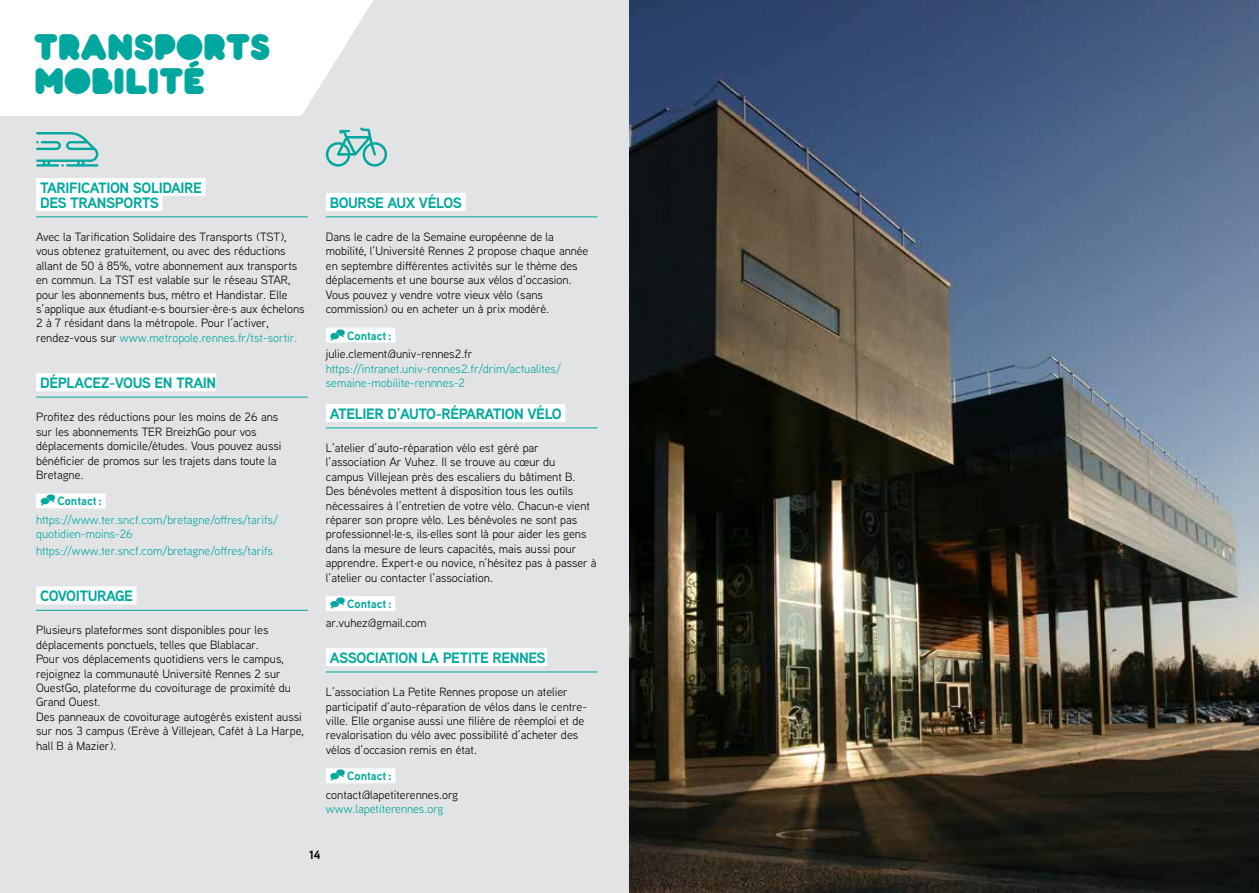
<style>
.page{position:relative;width:1259px;height:893px;background:#e2e3e4}
.page>*{position:absolute;margin:0;border:0;box-sizing:border-box;transform-origin:0 0}
.t1{font:36px/34.2px "Pochoir Pleine";color:#00a79e}
.t2{font:700 15px/15px "Aaux Next";letter-spacing:-.03em;color:#00a79e}
.t3{font:12px/14.4px "Aaux Next";color:#000}
.t4{font:12px/14.4px "Aaux Next";color:#00a79e}
.t5{font:700 12px "Aaux Next";color:#00a79e}
.t6{font:700 12px "Aaux Next";color:#000}
.s1{color:#00a79e}
</style>
<div class="page">
<svg style="left:0;top:0;width:373px;height:116px;background:#fcfcfc"></svg>
<div style="left:36px;top:178px;width:169px;height:18px;background:#fff"></div>
<hr style="left:36px;top:216px;width:272px;height:1px;background:#00a79e">
<div style="left:36px;top:193px;width:126px;height:18px;background:#fff"></div>
<hr style="left:36px;top:397px;width:272px;height:1px;background:#00a79e">
<div style="left:36px;top:373px;width:180px;height:18px;background:#fff"></div>
<div style="left:36px;top:493px;width:70px;height:15px;background:#fff"></div>
<hr style="left:36px;top:610px;width:272px;height:1px;background:#00a79e">
<div style="left:36px;top:586px;width:101px;height:18px;background:#fff"></div>
<hr style="left:326px;top:216px;width:271px;height:1px;background:#00a79e">
<div style="left:326px;top:193px;width:139px;height:18px;background:#fff"></div>
<div style="left:326px;top:328px;width:69px;height:15px;background:#fff"></div>
<hr style="left:326px;top:427px;width:271px;height:1px;background:#00a79e">
<div style="left:326px;top:404px;width:239px;height:18px;background:#fff"></div>
<div style="left:326px;top:596px;width:69px;height:15px;background:#fff"></div>
<hr style="left:326px;top:672px;width:271px;height:1px;background:#00a79e">
<div style="left:326px;top:648px;width:221px;height:18px;background:#fff"></div>
<div style="left:326px;top:768px;width:69px;height:15px;background:#fff"></div>
<img style="left:629px;top:0;width:630px;height:893px">
<svg style="left:36px;top:132px;width:62px;height:35px"></svg>
<svg style="left:326px;top:127px;width:61px;height:40px"></svg>
<h1 class="t1" style="left:34px;top:28px;width:238px">TRANSPORTS<br>MOBILITÉ</h1>
<p class="t2" style="left:40px;top:180px;width:163px">TARIFICATION SOLIDAIRE<br>DES TRANSPORTS</p>
<p class="t3" style="left:36px;top:229px;width:270px">Avec la Tarification Solidaire des Transports (TST), vous obtenez gratuitement, ou avec des réductions allant de 50 à 85%, votre abonnement aux transports en commun. La TST est valable sur le réseau STAR, pour les abonnements bus, métro et Handistar. Elle s’applique aux étudiant·e·s boursier·ère·s aux échelons 2 à 7 résidant dans la métropole. Pour l’activer, rendez-vous sur <span class="s1">www.metropole.rennes.fr/tst-sortir.</span></p>
<p class="t2" style="left:40px;top:375px;width:178px">DÉPLACEZ-VOUS EN TRAIN</p>
<p class="t3" style="left:36px;top:409px;width:247px">Profitez des réductions pour les moins de 26 ans sur les abonnements TER BreizhGo pour vos déplacements domicile/études. Vous pouvez aussi bénéficier de promos sur les trajets dans toute la Bretagne.</p>
<p class="t5" style="left:57px;top:493px;width:46px">Contact :</p>
<p class="t4" style="left:36px;top:512px;width:243px">https://www.ter.sncf.com/bretagne/offres/tarifs/ quotidien-moins-26</p>
<p class="t4" style="left:36px;top:543px;width:238px">https://www.ter.sncf.com/bretagne/offres/tarifs</p>
<p class="t2" style="left:40px;top:588px;width:94px">COVOITURAGE</p>
<p class="t3" style="left:36px;top:623px;width:269px">Plusieurs plateformes sont disponibles pour les déplacements ponctuels, telles que Blablacar.<br>Pour vos déplacements quotidiens vers le campus, rejoignez la communauté Université Rennes 2 sur OuestGo, plateforme du covoiturage de proximité du Grand Ouest.<br>Des panneaux de covoiturage autogérés existent aussi sur nos 3 campus (Erève à Villejean, Cafèt à La Harpe, hall B à Mazier).</p>
<p class="t2" style="left:330px;top:195px;width:134px">BOURSE AUX VÉLOS</p>
<p class="t3" style="left:326px;top:229px;width:264px">Dans le cadre de la Semaine européenne de la mobilité, l’Université Rennes 2 propose chaque année en septembre différentes activités sur le thème des déplacements et une bourse aux vélos d’occasion.<br>Vous pouvez y vendre votre vieux vélo (sans commission) ou en acheter un à prix modéré.</p>
<p class="t5" style="left:347px;top:327px;width:46px">Contact :</p>
<p class="t3" style="left:326px;top:346px;width:148px">julie.clement@univ-rennes2.fr</p>
<p class="t4" style="left:326px;top:361px;width:237px">https://intranet.univ-rennes2.fr/drim/actualites/ semaine-mobilite-rennnes-2</p>
<p class="t2" style="left:330px;top:406px;width:233px">ATELIER D’AUTO-RÉPARATION VÉLO</p>
<p class="t3" style="left:326px;top:440px;width:272px">L’atelier d’auto-réparation vélo est géré par l’association Ar Vuhez. Il se trouve au cœur du<br>campus Villejean près des escaliers du bâtiment B.<br>Des bénévoles mettent à disposition tous les outils nécessaires à l’entretien de votre vélo. Chacun·e vient réparer son propre vélo. Les bénévoles ne sont pas professionnel·le·s, ils·elles sont là pour aider les gens dans la mesure de leurs capacités, mais aussi pour apprendre. Expert·e ou novice, n’hésitez pas à passer à l’atelier ou contacter l’association.</p>
<p class="t5" style="left:347px;top:595px;width:46px">Contact :</p>
<p class="t3" style="left:326px;top:615px;width:102px">ar.vuhez@gmail.com</p>
<p class="t2" style="left:330px;top:650px;width:217px">ASSOCIATION LA PETITE RENNES</p>
<p class="t3" style="left:326px;top:684px;width:263px">L’association La Petite Rennes propose un atelier participatif d’auto-réparation de vélos dans le centre&shy;ville. Elle organise aussi une filière de réemploi et de revalorisation du vélo avec possibilité d’acheter des vélos d’occasion remis en état.</p>
<p class="t5" style="left:347px;top:768px;width:46px">Contact :</p>
<p class="t3" style="left:326px;top:787px;width:134px">contact@lapetiterennes.org</p>
<p class="t4" style="left:326px;top:801px;width:119px">www.lapetiterennes.org</p>
<p class="t6" style="left:309px;top:846px;width:13px">14</p>
</div>
